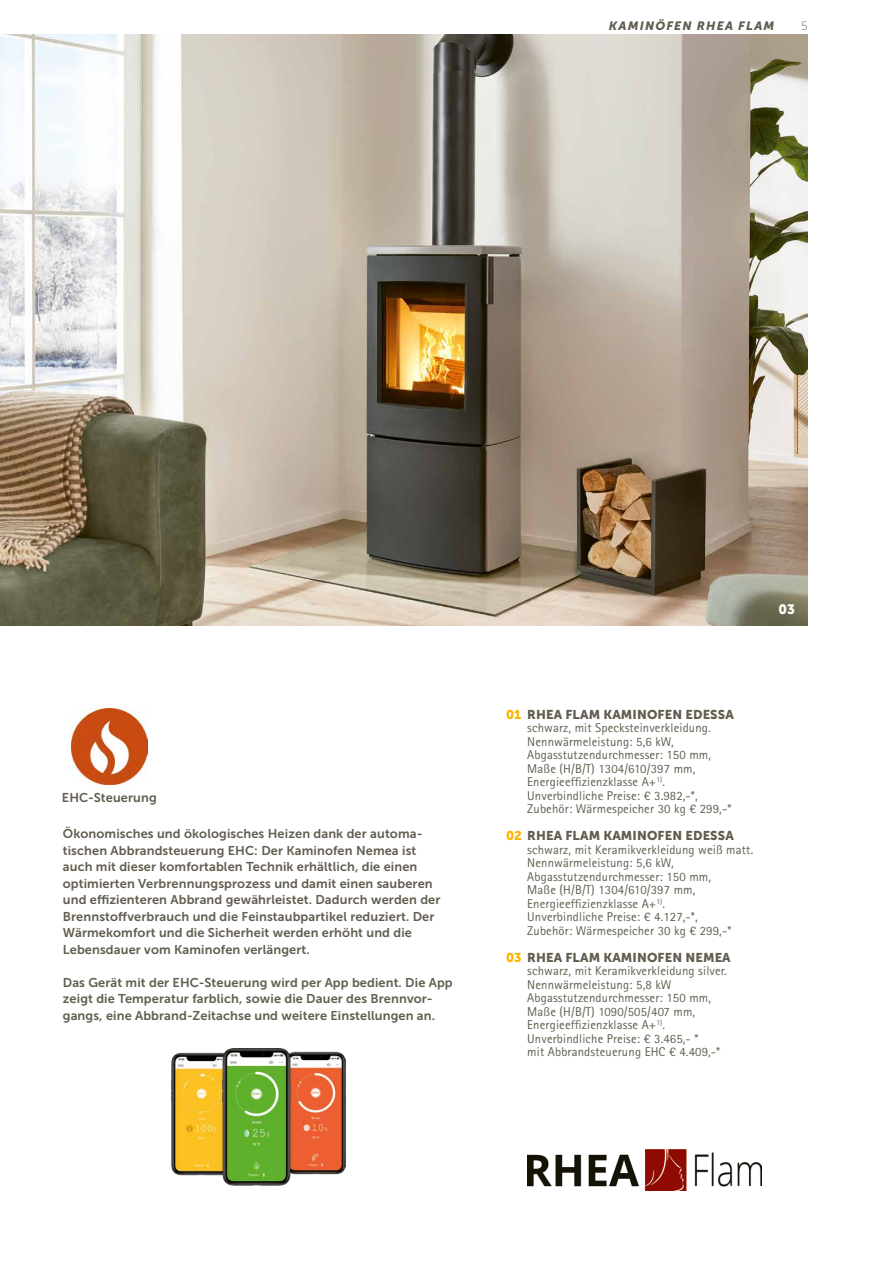
<style>
.page{position:relative;width:893px;height:1263px;background:#fff}
.page>*{position:absolute;margin:0;border:0;box-sizing:border-box;transform-origin:0 0}
.t1{font:13.5px "Museo Sans 900";color:#fff}
.t2{font:12.75px/13.5px "Rotis Sans Serif Std";letter-spacing:.01em;color:#615d4f}
.t3{font:12.75px/16.5px "Museo Sans 700";letter-spacing:.01em;color:#615d4f}
.t4{font:12.75px "Museo Sans 900";letter-spacing:.01em;color:#615d4f}
.t5{font:italic 12px "Museo Sans 900";letter-spacing:.1em;color:#615d4f}
.t6{font:12px "Museo Sans 100";color:#615d4f}
.s1{color:#fbb600}
</style>
<div class="page">
<img style="left:0;top:34px;width:808px;height:591px">
<img style="left:527px;top:1149px;width:234px;height:42px">
<img style="left:72px;top:709px;width:75px;height:75px">
<img style="left:172px;top:1048px;width:174px;height:137px">
<p class="t5" style="left:609px;top:19px;width:167px">KAMINÖFEN RHEA FLAM</p>
<p class="t6" style="left:801px;top:20px;width:8px">5</p>
<p class="t3" style="left:62px;top:790px;width:96px">EHC-Steuerung</p>
<p class="t3" style="left:63px;top:826px;width:379px">Ökonomisches und ökologisches Heizen dank der automa&shy;tischen Abbrandsteuerung EHC: Der Kaminofen Nemea ist auch mit dieser komfortablen Technik erhältlich, die einen optimierten Verbrennungsprozess und damit einen sauberen und effizienteren Abbrand gewährleistet. Dadurch werden der Brennstoffverbrauch und die Feinstaubpartikel reduziert. Der Wärmekomfort und die Sicherheit werden erhöht und die Lebensdauer vom Kaminofen verlängert.</p>
<p class="t3" style="left:63px;top:974px;width:391px">Das Gerät mit der EHC-Steuerung wird per App bedient. Die App zeigt die Temperatur farblich, sowie die Dauer des Brennvor&shy;gangs, eine Abbrand-Zeitachse und weitere Einstellungen an.</p>
<p class="t1" style="left:778px;top:602px;width:18px">03</p>
<p class="t4" style="left:506px;top:707px;width:229px"><span class="s1">01</span> RHEA FLAM KAMINOFEN EDESSA</p>
<p class="t2" style="left:527px;top:721px;width:206px">schwarz, mit Specksteinverkleidung.<br>Nennwärmeleistung: 5,6 kW, Abgasstutzendurchmesser: 150 mm, Maße (H/B/T) 1304/610/397 mm, Energieeffizienzklasse A+<sup>1)</sup>.<br>Unverbindliche Preise: € 3.982,-*, Zubehör: Wärmespeicher 30 kg € 299,-*</p>
<p class="t4" style="left:506px;top:829px;width:229px"><span class="s1">02</span> RHEA FLAM KAMINOFEN EDESSA</p>
<p class="t2" style="left:527px;top:843px;width:227px">schwarz, mit Keramikverkleidung weiß matt.<br>Nennwärmeleistung: 5,6 kW, Abgasstutzendurchmesser: 150 mm,<br>Maße (H/B/T) 1304/610/397 mm, Energieeffizienzklasse A+<sup>1)</sup>.<br>Unverbindliche Preise: € 4.127,-*,<br>Zubehör: Wärmespeicher 30 kg € 299,-*</p>
<p class="t4" style="left:506px;top:950px;width:226px"><span class="s1">03</span> RHEA FLAM KAMINOFEN NEMEA</p>
<p class="t2" style="left:527px;top:964px;width:201px">schwarz, mit Keramikverkleidung silver.<br>Nennwärmeleistung: 5,8 kW Abgasstutzendurchmesser: 150 mm, Maße (H/B/T) 1090/505/407 mm, Energieeffizienzklasse A+<sup>1)</sup>.<br>Unverbindliche Preise: € 3.465,- *<br>mit Abbrandsteuerung EHC € 4.409,-*</p>
</div>
